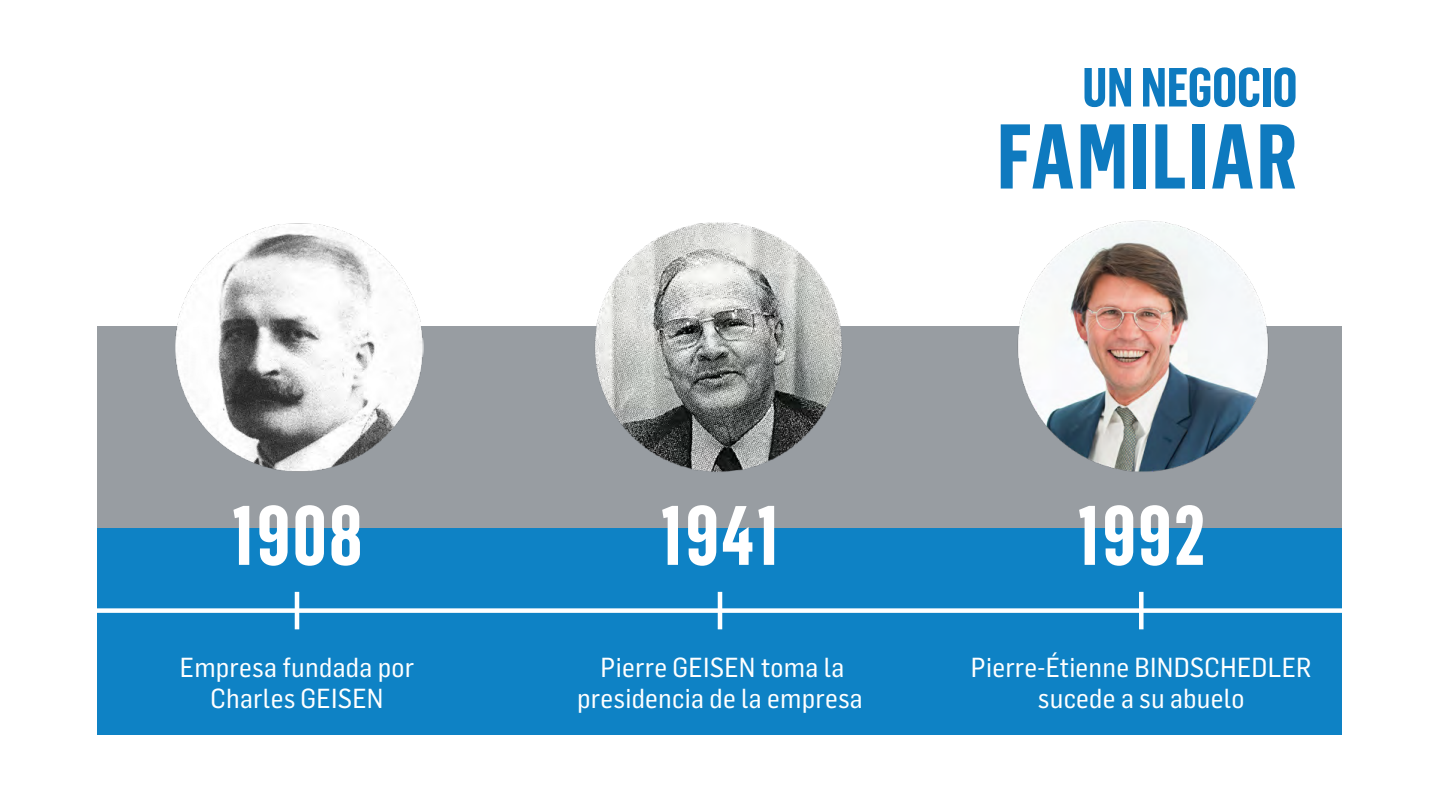
<style>
.page{position:relative;width:1440px;height:810px;background:#fff}
.page>*{position:absolute;margin:0;border:0;box-sizing:border-box;transform-origin:0 0}
.t1{font:700 90px "Flama Condensed";letter-spacing:.025em;color:#0e7abf;scale:.95 1}
.t2{font:700 82.5px "Flama Condensed";letter-spacing:.025em;color:#fff;scale:.95 1}
.t3{font:700 54px "Flama Condensed";color:#0e7abf;scale:.95 1}
.t4{font:27px/31.5px "Flama Semicondensed Basic";letter-spacing:.01em;color:#fff;text-align:center}
</style>
<div class="page">
<div style="left:98px;top:326px;width:1244px;height:203px;background:#989da2"></div>
<div style="left:98px;top:529px;width:1244px;height:206px;background:#0e82c5"></div>
<hr style="left:718px;top:592px;width:4px;height:37px;background:#fff">
<div style="left:1139px;top:592px;width:5px;height:37px;background:#fff"></div>
<hr style="left:295px;top:592px;width:4px;height:37px;background:#fff">
<div style="left:0;top:608px;width:1440px;height:5px;background:#fff"></div>
<img style="left:175px;top:223px;width:248px;height:248px">
<img style="left:595px;top:222px;width:247px;height:250px">
<img style="left:1017px;top:220px;width:252px;height:252px">
<h3 class="t3" style="left:1082px;top:53px;width:228px">UN NEGOCIO</h3>
<h1 class="t1" style="left:997px;top:99px;width:318px">FAMILIAR</h1>
<h2 class="t2" style="left:232px;top:483px;width:139px">1908</h2>
<h2 class="t2" style="left:660px;top:483px;width:127px">1941</h2>
<h2 class="t2" style="left:1077px;top:483px;width:136px">1992</h2>
<p class="t4" style="left:180px;top:650px;width:236px">Empresa fundada por<br>Charles GEISEN</p>
<p class="t4" style="left:577px;top:650px;width:287px">Pierre GEISEN toma la presidencia de la empresa</p>
<p class="t4" style="left:971px;top:650px;width:343px">Pierre-Étienne BINDSCHEDLER sucede a su abuelo</p>
</div>
